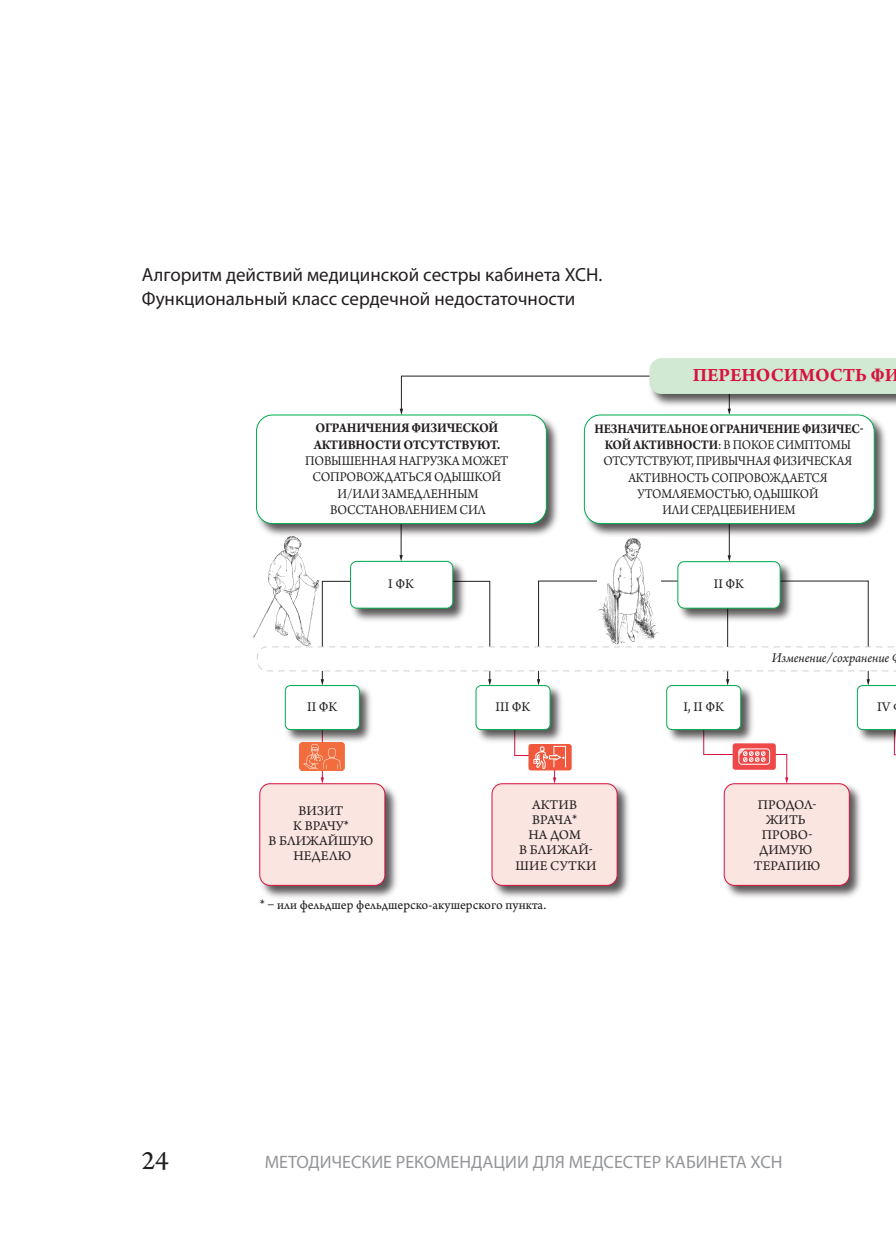
<style>
.page{position:relative;width:896px;height:1248px;background:#fff}
.page>*{position:absolute;margin:0;border:0;box-sizing:border-box;transform-origin:0 0}
.t1{font:28px "Arno Pro Sm Text";color:#231f20}
.t2{font:700 19.8px "Arno Pro";color:#d7123e}
.t3{font:19px/24px "Myriad Pro";color:#231f20}
.t4{font:18px "Myriad Pro";color:#939598}
.t5{font:14px/15.2px "Arno Pro Sm Text";color:#231f20;text-align:center}
.t6{font:14px/16.4px "Arno Pro";letter-spacing:-.015em;color:#231f20;text-align:center;scale:.9 1}
.t7{font:14px/16.4px "Arno Pro";letter-spacing:-.015em;color:#231f20;text-align:center;scale:.93 1}
.t8{font:700 14px/16.4px "Arno Pro";letter-spacing:-.015em;color:#231f20;scale:.93 1}
.t9{font:italic 14px "Arno Pro";letter-spacing:-.005em;color:#231f20}
.s1{font-weight:700}
</style>
<div class="page">
<img style="left:253px;top:540px;width:66px;height:106px">
<hr style="left:402px;top:376px;width:494px;height:1px;background:#231f20">
<hr style="left:401px;top:524px;width:1px;height:32px;background:#231f20">
<hr style="left:729px;top:524px;width:1px;height:32px;background:#231f20">
<hr style="left:401px;top:376px;width:1px;height:34px;background:#231f20">
<hr style="left:322px;top:729px;width:1px;height:49px;background:#d7123e">
<img style="left:646px;top:375px;width:250px;height:35px">
<div style="left:649px;top:358px;width:247px;height:36px;background:#d1e9d3"></div>
<img style="left:284px;top:685px;width:87px;height:61px">
<div style="left:285px;top:685px;width:74px;height:44px;background:#fff;border-radius:5px"></div>
<div style="left:285px;top:685px;width:75px;height:44px;border:1px solid #00ab4d;border-radius:5px"></div>
<img style="left:666px;top:685px;width:87px;height:61px">
<div style="left:667px;top:685px;width:74px;height:44px;background:#fff;border-radius:5px"></div>
<div style="left:666px;top:685px;width:75px;height:44px;border:1px solid #00ab4d;border-radius:5px"></div>
<img style="left:856px;top:690px;width:1px;height:35px">
<img style="left:475px;top:685px;width:87px;height:61px">
<div style="left:476px;top:685px;width:74px;height:44px;background:#fff;border-radius:5px"></div>
<div style="left:476px;top:685px;width:74px;height:44px;border:1px solid #00ab4d;border-radius:5px"></div>
<hr style="left:322px;top:581px;width:1px;height:99px;background:#231f20">
<svg style="left:321px;top:679px;width:3px;height:6px"></svg>
<hr style="left:489px;top:581px;width:1px;height:99px;background:#231f20">
<svg style="left:488px;top:679px;width:3px;height:6px"></svg>
<hr style="left:538px;top:581px;width:1px;height:99px;background:#231f20">
<svg style="left:537px;top:679px;width:3px;height:6px"></svg>
<hr style="left:727px;top:608px;width:1px;height:72px;background:#231f20">
<svg style="left:726px;top:679px;width:3px;height:6px"></svg>
<hr style="left:868px;top:581px;width:1px;height:99px;background:#231f20">
<svg style="left:257px;top:646px;width:639px;height:25px"></svg>
<img style="left:259px;top:780px;width:138px;height:118px">
<div style="left:260px;top:783px;width:125px;height:102px;background:#fae5e0;border-radius:10px"></div>
<div style="left:259px;top:783px;width:126px;height:102px;border:1px solid #d7123e;border-radius:10px"></div>
<img style="left:491px;top:783px;width:138px;height:115px">
<div style="left:492px;top:783px;width:125px;height:102px;background:#fae5e0;border-radius:10px"></div>
<div style="left:492px;top:783px;width:125px;height:102px;border:1px solid #d7123e;border-radius:10px"></div>
<img style="left:723px;top:783px;width:138px;height:115px">
<div style="left:724px;top:783px;width:125px;height:102px;background:#fae5e0;border-radius:10px"></div>
<div style="left:724px;top:783px;width:125px;height:102px;border:1px solid #d7123e;border-radius:10px"></div>
<hr style="left:515px;top:755px;width:39px;height:1px;background:#d7123e">
<svg style="left:785px;top:754px;width:3px;height:29px"></svg>
<hr style="left:704px;top:754px;width:83px;height:1px;background:#d7123e">
<svg style="left:857px;top:679px;width:39px;height:76px"></svg>
<img style="left:300px;top:742px;width:45px;height:28px">
<hr style="left:322px;top:581px;width:168px;height:1px;background:#231f20">
<hr style="left:538px;top:580px;width:330px;height:1px;background:#231f20">
<img style="left:256px;top:411px;width:302px;height:129px">
<div style="left:256px;top:415px;width:290px;height:108px;background:#fff;border-radius:16px"></div>
<div style="left:256px;top:414px;width:290px;height:110px;border:1px solid #00ab4d;border-radius:16px"></div>
<img style="left:583px;top:411px;width:303px;height:129px">
<div style="left:584px;top:415px;width:290px;height:108px;background:#fff;border-radius:16px"></div>
<div style="left:584px;top:414px;width:290px;height:110px;border:1px solid #00ab4d;border-radius:16px"></div>
<img style="left:347px;top:557px;width:122px;height:64px">
<div style="left:350px;top:561px;width:103px;height:47px;background:#fff;border-radius:6px"></div>
<div style="left:350px;top:561px;width:103px;height:47px;border:1px solid #00ab4d;border-radius:6px"></div>
<img style="left:674px;top:558px;width:122px;height:67px">
<div style="left:678px;top:561px;width:102px;height:47px;background:#fff;border-radius:6px"></div>
<div style="left:677px;top:561px;width:103px;height:47px;border:1px solid #00ab4d;border-radius:6px"></div>
<img style="left:597px;top:538px;width:63px;height:106px">
<div style="left:528px;top:744px;width:44px;height:26px;background:#f0573c;border-radius:3px"></div>
<svg style="left:533px;top:745px;width:33px;height:38px"></svg>
<div style="left:732px;top:743px;width:44px;height:26px;background:#ef4848;border-radius:3px"></div>
<div style="left:738px;top:748px;width:32px;height:16px;border:1px solid #fff;border-radius:3px"></div>
<svg style="left:738px;top:748px;width:27px;height:14px"></svg>
<h3 class="t3" style="left:142px;top:262px;width:462px">Алгоритм действий медицинской сестры кабинета ХСН.<br>Функциональный класс сердечной недостаточности</h3>
<h2 class="t2" style="left:693px;top:363px;width:208px">ПЕРЕНОСИМОСТЬ ФИ</h2>
<p class="t8" style="left:314px;top:420px;width:202px">ОГРАНИЧЕНИЯ ФИЗИЧЕСКОЙ<br>АКТИВНОСТИ ОТСУТСТВУЮТ.</p>
<p class="t7" style="left:305px;top:453px;width:220px">ПОВЫШЕННАЯ НАГРУЗКА МОЖЕТ<br>СОПРОВОЖДАТЬСЯ ОДЫШКОЙ<br>И/ИЛИ ЗАМЕДЛЕННЫМ<br>ВОССТАНОВЛЕНИЕМ СИЛ</p>
<p class="t6" style="left:594px;top:421px;width:301px"><span class="s1">НЕЗНАЧИТЕЛЬНОЕ ОГРАНИЧЕНИЕ ФИЗИЧЕС-<br>КОЙ АКТИВНОСТИ</span>: В ПОКОЕ СИМПТОМЫ<br>ОТСУТСТВУЮТ, ПРИВЫЧНАЯ ФИЗИЧЕСКАЯ<br>АКТИВНОСТЬ СОПРОВОЖДАЕТСЯ<br>УТОМЛЯЕМОСТЬЮ, ОДЫШКОЙ<br>ИЛИ СЕРДЦЕБИЕНИЕМ</p>
<p class="t5" style="left:388px;top:577px;width:27px">I ФК</p>
<p class="t5" style="left:714px;top:577px;width:32px">II ФК</p>
<p class="t9" style="left:772px;top:649px;width:119px">Изменение/сохранение</p>
<p class="t5" style="left:307px;top:700px;width:32px">II ФК</p>
<p class="t5" style="left:683px;top:700px;width:42px">I, II ФК</p>
<p class="t5" style="left:495px;top:700px;width:37px">III ФК</p>
<p class="t5" style="left:877px;top:700px;width:15px">IV</p>
<p class="t5" style="left:268px;top:803px;width:106px">ВИЗИТ<br>К ВРАЧУ*<br>В БЛИЖАЙШУЮ<br>НЕДЕЛЮ</p>
<p class="t5" style="left:515px;top:797px;width:82px">АКТИВ<br>ВРАЧА*<br>НА ДОМ<br>В БЛИЖАЙ-<br>ШИЕ СУТКИ</p>
<p class="t5" style="left:754px;top:797px;width:68px">ПРОДОЛ-<br>ЖИТЬ<br>ПРОВО-<br>ДИМУЮ<br>ТЕРАПИЮ</p>
<p class="t5" style="left:260px;top:897px;width:288px">* – или фельдшер фельдшерско-акушерского пункта.</p>
<h1 class="t1" style="left:142px;top:1144px;width:29px">24</h1>
<p class="t4" style="left:265px;top:1150px;width:519px">МЕТОДИЧЕСКИЕ РЕКОМЕНДАЦИИ ДЛЯ МЕДСЕСТЕР КАБИНЕТА ХСН</p>
</div>
